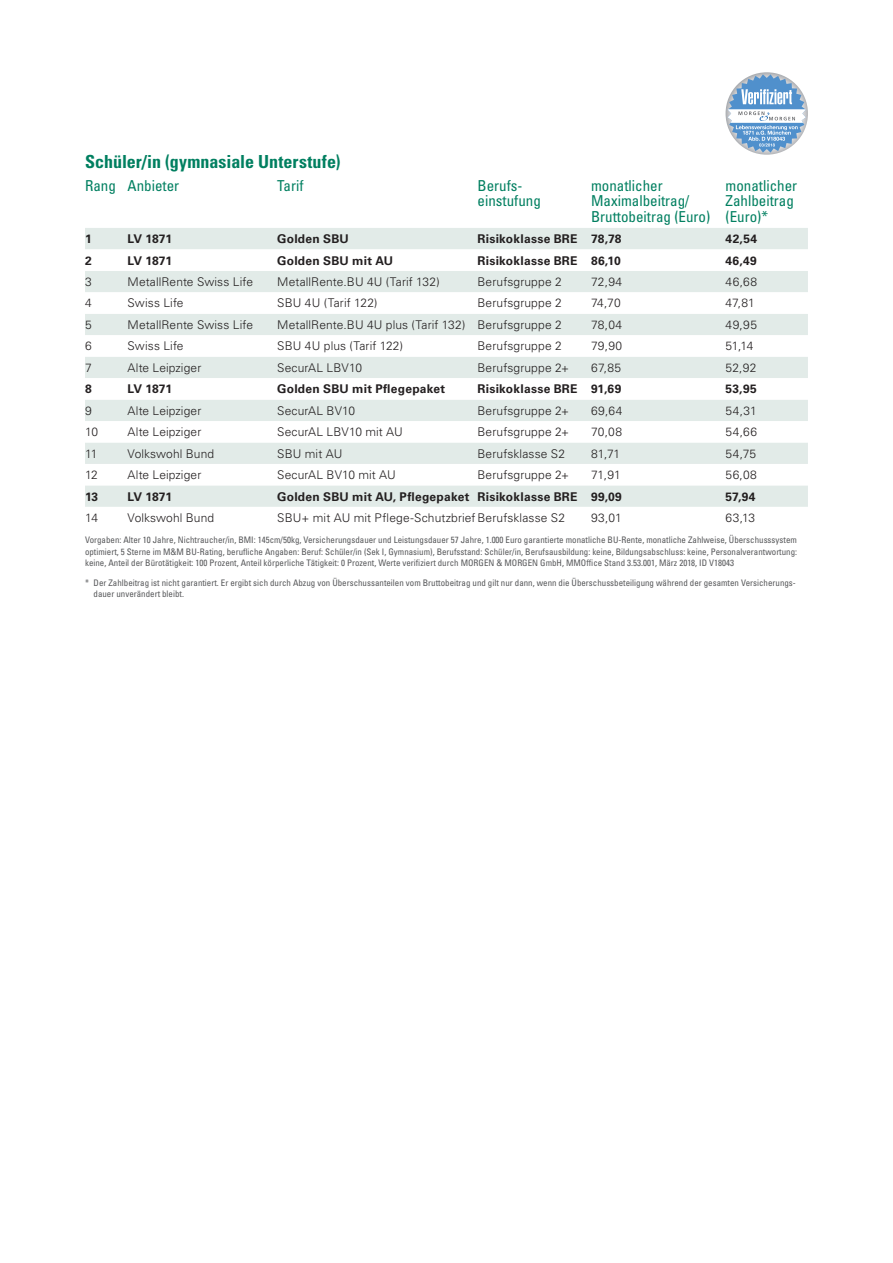
<style>
.page{position:relative;width:893px;height:1263px;background:#fff}
.page>*{position:absolute;margin:0;border:0;box-sizing:border-box;transform-origin:0 0}
.t1{font:700 condensed 18px "Univers LT Std";color:#017f60}
.t2{font:condensed 15px/15px "Univers LT Std";color:#017f60}
.t3{font:300 12px "Univers LT Std";letter-spacing:.01em;color:#231f20}
.t4{font:700 12px "Univers LT Std";letter-spacing:.02em;color:#231f20}
.t5{font:condensed 9px/11.2px "Univers LT Std";color:#57585a;text-align:justify}
</style>
<div class="page">
<div style="left:85px;top:228px;width:723px;height:21px;background:#e2ebe8"></div>
<svg style="left:85px;top:271px;width:723px;height:236px;fill:#e2ebe8"></svg>
<svg style="left:725px;top:72px;width:83px;height:83px"></svg>
<svg style="left:728px;top:74px;width:78px;height:79px"></svg>
<h1 class="t1" style="left:85px;top:151px;width:257px">Schüler/in (gymnasiale Unterstufe)</h1>
<h2 class="t2" style="left:85px;top:178px;width:96px">Rang Anbieter</h2>
<h2 class="t2" style="left:277px;top:178px;width:28px">Tarif</h2>
<h2 class="t2" style="left:477px;top:178px;width:65px">Berufs&shy;einstufung</h2>
<h2 class="t2" style="left:591px;top:178px;width:121px">monatlicher<br>Maximalbeitrag/<br>Bruttobeitrag (Euro)</h2>
<h2 class="t2" style="left:725px;top:178px;width:73px">monatlicher<br>Zahlbeitrag (Euro)*</h2>
<h3 class="t4" style="left:85px;top:232px;width:8px">1</h3>
<h3 class="t4" style="left:128px;top:232px;width:46px">LV 1871</h3>
<h3 class="t4" style="left:277px;top:232px;width:73px">Golden SBU</h3>
<h3 class="t4" style="left:477px;top:232px;width:145px">Risikoklasse BRE 78,78</h3>
<h3 class="t4" style="left:725px;top:232px;width:33px">42,54</h3>
<h3 class="t4" style="left:85px;top:253px;width:8px">2</h3>
<h3 class="t4" style="left:128px;top:253px;width:46px">LV 1871</h3>
<h3 class="t4" style="left:277px;top:253px;width:117px">Golden SBU mit AU</h3>
<h3 class="t4" style="left:477px;top:253px;width:145px">Risikoklasse BRE 86,10</h3>
<h3 class="t4" style="left:725px;top:253px;width:33px">46,49</h3>
<h3 class="t3" style="left:85px;top:274px;width:8px">3</h3>
<h3 class="t3" style="left:128px;top:274px;width:127px">MetallRente Swiss Life</h3>
<h3 class="t3" style="left:277px;top:274px;width:164px">MetallRente.BU 4U (Tarif 132)</h3>
<h3 class="t3" style="left:477px;top:274px;width:86px">Berufsgruppe 2</h3>
<h3 class="t3" style="left:591px;top:274px;width:33px">72,94</h3>
<h3 class="t3" style="left:725px;top:274px;width:33px">46,68</h3>
<h3 class="t3" style="left:85px;top:296px;width:8px">4</h3>
<h3 class="t3" style="left:128px;top:296px;width:58px">Swiss Life</h3>
<h3 class="t3" style="left:277px;top:296px;width:102px">SBU 4U (Tarif 122)</h3>
<h3 class="t3" style="left:477px;top:296px;width:86px">Berufsgruppe 2</h3>
<h3 class="t3" style="left:591px;top:296px;width:31px">74,70</h3>
<h3 class="t3" style="left:725px;top:296px;width:31px">47,81</h3>
<h3 class="t3" style="left:85px;top:317px;width:8px">5</h3>
<h3 class="t3" style="left:128px;top:317px;width:127px">MetallRente Swiss Life</h3>
<h3 class="t3" style="left:277px;top:317px;width:286px">MetallRente.BU 4U plus (Tarif 132) Berufsgruppe 2</h3>
<h3 class="t3" style="left:591px;top:317px;width:33px">78,04</h3>
<h3 class="t3" style="left:725px;top:317px;width:33px">49,95</h3>
<h3 class="t3" style="left:85px;top:339px;width:8px">6</h3>
<h3 class="t3" style="left:128px;top:339px;width:58px">Swiss Life</h3>
<h3 class="t3" style="left:277px;top:339px;width:127px">SBU 4U plus (Tarif 122)</h3>
<h3 class="t3" style="left:477px;top:339px;width:86px">Berufsgruppe 2</h3>
<h3 class="t3" style="left:591px;top:339px;width:33px">79,90</h3>
<h3 class="t3" style="left:725px;top:339px;width:30px">51,14</h3>
<h3 class="t3" style="left:85px;top:360px;width:8px">7</h3>
<h3 class="t3" style="left:128px;top:360px;width:75px">Alte Leipziger</h3>
<h3 class="t3" style="left:277px;top:360px;width:86px">SecurAL LBV10</h3>
<h3 class="t3" style="left:477px;top:360px;width:93px">Berufsgruppe 2+</h3>
<h3 class="t3" style="left:591px;top:360px;width:32px">67,85</h3>
<h3 class="t3" style="left:725px;top:360px;width:33px">52,92</h3>
<h3 class="t4" style="left:85px;top:382px;width:8px">8</h3>
<h3 class="t4" style="left:128px;top:382px;width:46px">LV 1871</h3>
<h3 class="t4" style="left:277px;top:382px;width:170px">Golden SBU mit Pflegepaket</h3>
<h3 class="t4" style="left:477px;top:382px;width:145px">Risikoklasse BRE 91,69</h3>
<h3 class="t4" style="left:725px;top:382px;width:33px">53,95</h3>
<h3 class="t3" style="left:85px;top:403px;width:8px">9</h3>
<h3 class="t3" style="left:128px;top:403px;width:75px">Alte Leipziger</h3>
<h3 class="t3" style="left:277px;top:403px;width:79px">SecurAL BV10</h3>
<h3 class="t3" style="left:477px;top:403px;width:93px">Berufsgruppe 2+</h3>
<h3 class="t3" style="left:591px;top:403px;width:33px">69,64</h3>
<h3 class="t3" style="left:725px;top:403px;width:33px">54,31</h3>
<h3 class="t3" style="left:85px;top:425px;width:15px">10</h3>
<h3 class="t3" style="left:128px;top:425px;width:75px">Alte Leipziger</h3>
<h3 class="t3" style="left:277px;top:425px;width:127px">SecurAL LBV10 mit AU</h3>
<h3 class="t3" style="left:477px;top:425px;width:93px">Berufsgruppe 2+</h3>
<h3 class="t3" style="left:591px;top:425px;width:32px">70,08</h3>
<h3 class="t3" style="left:725px;top:425px;width:33px">54,66</h3>
<h3 class="t3" style="left:85px;top:446px;width:14px">11</h3>
<h3 class="t3" style="left:128px;top:446px;width:88px">Volkswohl Bund</h3>
<h3 class="t3" style="left:277px;top:446px;width:67px">SBU mit AU</h3>
<h3 class="t3" style="left:477px;top:446px;width:89px">Berufsklasse S2</h3>
<h3 class="t3" style="left:591px;top:446px;width:31px">81,71</h3>
<h3 class="t3" style="left:725px;top:446px;width:32px">54,75</h3>
<h3 class="t3" style="left:85px;top:467px;width:14px">12</h3>
<h3 class="t3" style="left:128px;top:467px;width:75px">Alte Leipziger</h3>
<h3 class="t3" style="left:277px;top:467px;width:120px">SecurAL BV10 mit AU</h3>
<h3 class="t3" style="left:477px;top:467px;width:93px">Berufsgruppe 2+</h3>
<h3 class="t3" style="left:591px;top:467px;width:31px">71,91</h3>
<h3 class="t3" style="left:725px;top:467px;width:33px">56,08</h3>
<h3 class="t4" style="left:85px;top:489px;width:15px">13</h3>
<h3 class="t4" style="left:128px;top:489px;width:46px">LV 1871</h3>
<h3 class="t4" style="left:277px;top:489px;width:346px">Golden SBU mit AU, Pflegepaket Risikoklasse BRE 99,09</h3>
<h3 class="t4" style="left:725px;top:489px;width:31px">57,94</h3>
<h3 class="t3" style="left:85px;top:510px;width:14px">14</h3>
<h3 class="t3" style="left:128px;top:510px;width:88px">Volkswohl Bund</h3>
<h3 class="t3" style="left:277px;top:510px;width:289px">SBU+ mit AU mit Pflege-SchutzbriefBerufsklasse S2</h3>
<h3 class="t3" style="left:591px;top:510px;width:32px">93,01</h3>
<h3 class="t3" style="left:725px;top:510px;width:31px">63,13</h3>
<p class="t5" style="left:85px;top:534px;width:714px">Vorgaben: Alter 10 Jahre, Nichtraucher/in, BMI: 145cm/50kg, Versicherungsdauer und Leistungsdauer 57 Jahre, 1.000 Euro garantierte monatliche BU-Rente, monatliche Zahlweise, Überschusssystem optimiert, 5 Sterne im M&amp;M BU-Rating, berufliche Angaben: Beruf: Schüler/in (Sek I, Gymnasium), Berufsstand: Schüler/in, Berufsausbildung: keine, Bildungsabschluss: keine, Personalverantwortung: keine, Anteil der Bürotätigkeit: 100 Prozent, Anteil körperliche Tätigkeit: 0 Prozent, Werte verifiziert durch MORGEN &amp; MORGEN GmbH, MMOffice Stand 3.53.001, März 2018, ID V18043</p>
<p class="t5" style="left:94px;top:577px;width:703px;text-indent:-9px">* Der Zahlbeitrag ist nicht garantiert. Er ergibt sich durch Abzug von Überschussanteilen vom Bruttobeitrag und gilt nur dann, wenn die Überschussbeteiligung während der gesamten Versicherungs&shy;dauer unverändert bleibt.</p>
</div>
